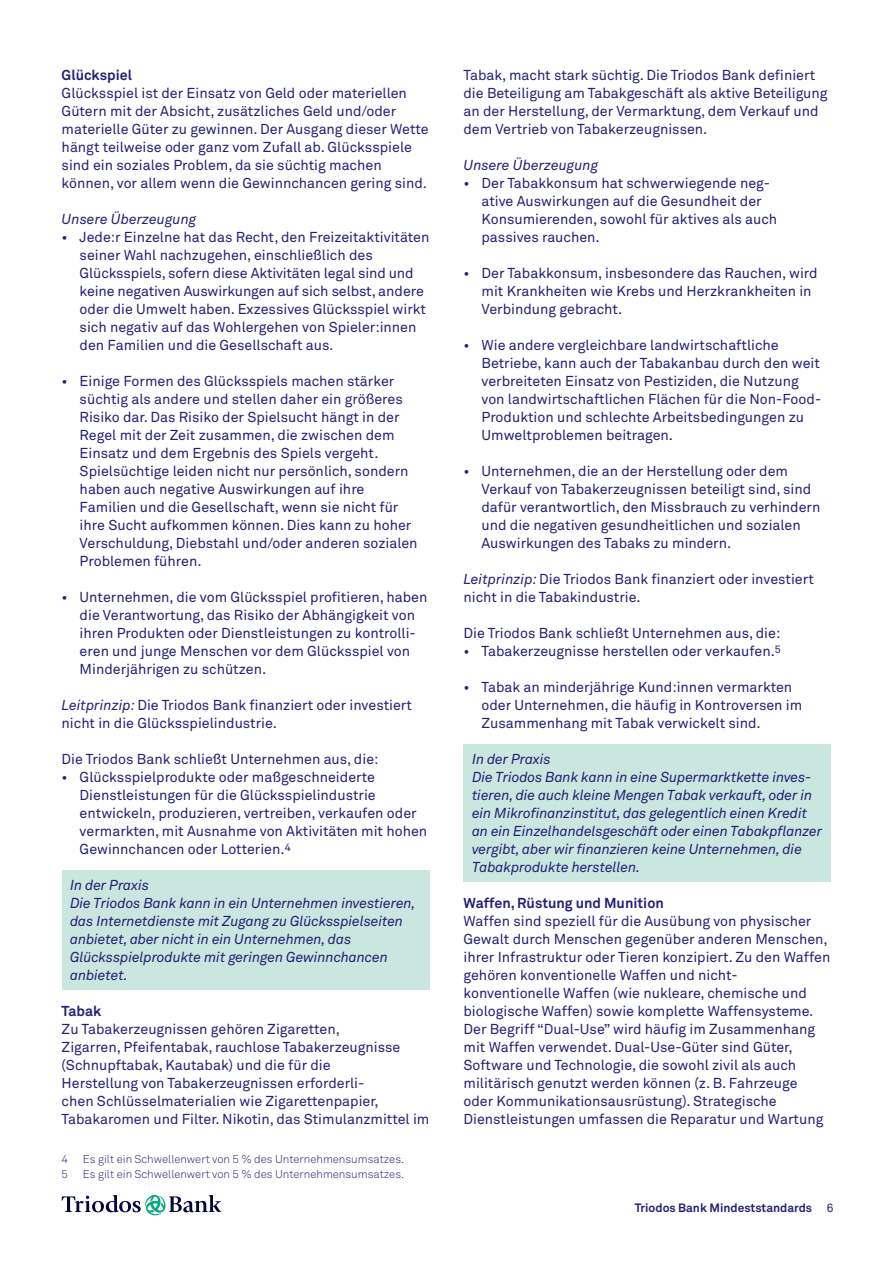
<style>
.page{position:relative;width:893px;height:1263px;background:#fff}
.page>*{position:absolute;margin:0;border:0;box-sizing:border-box;transform-origin:0 0}
.Body_Regular_9_5_1{font:14.25px/18px "Akkurat Pro";color:#242076}
.kader_in_practice{font:italic 14.25px/18px "Akkurat Pro";letter-spacing:-.01em;color:#242076}
.Body_Bold_9_5_12{font:700 14.25px "Akkurat Pro";color:#242076}
.Body_Regular_9_5_1-2{font:italic 14.25px "Akkurat Pro";color:#242076}
.t1{font:700 12px "Akkurat Pro";color:#242076}
.Notes_Light_7_5_10{font:11.25px "Akkurat Light Pro";color:#242076}
.s1{font-style:italic}
.s2{font-weight:400}
</style>
<div class="page">
<svg style="left:62px;top:1195px;width:159px;height:20px"></svg>
<div style="left:62px;top:870px;width:367px;height:29px;background:#cae7df"></div>
<div style="left:62px;top:888px;width:367px;height:101px;background:#cae7df"></div>
<div style="left:463px;top:744px;width:368px;height:29px;background:#cae7df"></div>
<div style="left:463px;top:762px;width:368px;height:119px;background:#cae7df"></div>
<p class="Body_Bold_9_5_12" style="left:62px;top:66px;width:72px">Glückspiel</p>
<p class="Body_Regular_9_5_1" style="left:62px;top:84px;width:369px">Glücksspiel ist der Einsatz von Geld oder materiellen Gütern mit der Absicht, zusätzliches Geld und/oder materielle Güter zu gewinnen. Der Ausgang dieser Wette hängt teilweise oder ganz vom Zufall ab. Glücksspiele sind ein soziales Problem, da sie süchtig machen können, vor allem wenn die Gewinnchancen gering sind.</p>
<p class="Body_Regular_9_5_1-2" style="left:62px;top:210px;width:136px">Unsere Überzeugung</p>
<p class="Body_Regular_9_5_1" style="left:80px;top:228px;width:351px;text-indent:-18px">• Jede:r Einzelne hat das Recht, den Freizeitaktivitäten seiner Wahl nachzugehen, einschließlich des Glücksspiels, sofern diese Aktivitäten legal sind und keine negativen Auswirkungen auf sich selbst, andere oder die Umwelt haben. Exzessives Glücksspiel wirkt sich negativ auf das Wohlergehen von Spieler:innen den Familien und die Gesellschaft aus.</p>
<p class="Body_Regular_9_5_1" style="left:80px;top:372px;width:339px;text-indent:-18px">• Einige Formen des Glücksspiels machen stärker süchtig als andere und stellen daher ein größeres Risiko dar. Das Risiko der Spielsucht hängt in der Regel mit der Zeit zusammen, die zwischen dem Einsatz und dem Ergebnis des Spiels vergeht.<br>Spielsüchtige leiden nicht nur persönlich, sondern haben auch negative Auswirkungen auf ihre Familien und die Gesellschaft, wenn sie nicht für ihre Sucht aufkommen können. Dies kann zu hoher Verschuldung, Diebstahl und/oder anderen sozialen Problemen führen.</p>
<p class="Body_Regular_9_5_1" style="left:80px;top:588px;width:349px;text-indent:-18px">• Unternehmen, die vom Glücksspiel profitieren, haben die Verantwortung, das Risiko der Abhängigkeit von ihren Produkten oder Dienstleistungen zu kontrolli&shy;eren und junge Menschen vor dem Glücksspiel von Minderjährigen zu schützen.</p>
<p class="Body_Regular_9_5_1" style="left:62px;top:696px;width:352px"><span class="s1">Leitprinzip:</span> Die Triodos Bank finanziert oder investiert nicht in die Glücksspielindustrie.</p>
<p class="Body_Regular_9_5_1" style="left:62px;top:750px;width:318px">Die Triodos Bank schließt Unternehmen aus, die:</p>
<p class="Body_Regular_9_5_1" style="left:80px;top:768px;width:349px;text-indent:-18px">• Glücksspielprodukte oder maßgeschneiderte Dienstleistungen für die Glücksspielindustrie entwickeln, produzieren, vertreiben, verkaufen oder vermarkten, mit Ausnahme von Aktivitäten mit hohen Gewinnchancen oder Lotterien.<sup>4</sup></p>
<p class="kader_in_practice" style="left:70px;top:876px;width:80px">In der Praxis</p>
<p class="kader_in_practice" style="left:70px;top:894px;width:347px">Die Triodos Bank kann in ein Unternehmen investieren, das Internetdienste mit Zugang zu Glücksspielseiten anbietet, aber nicht in ein Unternehmen, das Glücksspielprodukte mit geringen Gewinnchancen anbietet.</p>
<p class="Body_Bold_9_5_12" style="left:62px;top:1002px;width:41px">Tabak</p>
<p class="Body_Regular_9_5_1" style="left:62px;top:1020px;width:369px">Zu Tabakerzeugnissen gehören Zigaretten,<br>Zigarren, Pfeifentabak, rauchlose Tabakerzeugnisse (Schnupftabak, Kautabak) und die für die<br>Herstellung von Tabakerzeugnissen erforderli-<br>chen Schlüsselmaterialien wie Zigarettenpapier, Tabakaromen und Filter. Nikotin, das Stimulanzmittel im</p>
<p class="Notes_Light_7_5_10" style="left:62px;top:1152px;width:8px">4</p>
<p class="Notes_Light_7_5_10" style="left:83px;top:1152px;width:323px">Es gilt ein Schwellenwert von 5 % des Unternehmensumsatzes.</p>
<p class="Notes_Light_7_5_10" style="left:62px;top:1167px;width:8px">5</p>
<p class="Notes_Light_7_5_10" style="left:83px;top:1167px;width:323px">Es gilt ein Schwellenwert von 5 % des Unternehmensumsatzes.</p>
<p class="Body_Regular_9_5_1" style="left:463px;top:66px;width:366px">Tabak, macht stark süchtig. Die Triodos Bank definiert die Beteiligung am Tabakgeschäft als aktive Beteiligung an der Herstellung, der Vermarktung, dem Verkauf und dem Vertrieb von Tabakerzeugnissen.</p>
<p class="Body_Regular_9_5_1-2" style="left:463px;top:156px;width:136px">Unsere Überzeugung</p>
<p class="Body_Regular_9_5_1" style="left:481px;top:174px;width:297px;text-indent:-18px">• Der Tabakkonsum hat schwerwiegende neg&shy;ative Auswirkungen auf die Gesundheit der Konsumierenden, sowohl für aktives als auch passives rauchen.</p>
<p class="Body_Regular_9_5_1" style="left:481px;top:264px;width:338px;text-indent:-18px">• Der Tabakkonsum, insbesondere das Rauchen, wird mit Krankheiten wie Krebs und Herzkrankheiten in<br>Verbindung gebracht.</p>
<p class="Body_Regular_9_5_1" style="left:481px;top:336px;width:341px;text-indent:-18px">• Wie andere vergleichbare landwirtschaftliche Betriebe, kann auch der Tabakanbau durch den weit verbreiteten Einsatz von Pestiziden, die Nutzung von landwirtschaftlichen Flächen für die Non-Food-Produktion und schlechte Arbeitsbedingungen zu Umweltproblemen beitragen.</p>
<p class="Body_Regular_9_5_1" style="left:481px;top:462px;width:340px;text-indent:-18px">• Unternehmen, die an der Herstellung oder dem Verkauf von Tabakerzeugnissen beteiligt sind, sind dafür verantwortlich, den Missbrauch zu verhindern und die negativen gesundheitlichen und sozialen Auswirkungen des Tabaks zu mindern.</p>
<p class="Body_Regular_9_5_1" style="left:463px;top:570px;width:352px"><span class="s1">Leitprinzip:</span> Die Triodos Bank finanziert oder investiert nicht in die Tabakindustrie.</p>
<p class="Body_Regular_9_5_1" style="left:463px;top:624px;width:318px">Die Triodos Bank schließt Unternehmen aus, die:</p>
<p class="Body_Regular_9_5_1" style="left:463px;top:642px;width:319px">• Tabakerzeugnisse herstellen oder verkaufen.<sup>5</sup></p>
<p class="Body_Regular_9_5_1" style="left:481px;top:678px;width:322px;text-indent:-18px">• Tabak an minderjährige Kund:innen vermarkten oder Unternehmen, die häufig in Kontroversen im<br>Zusammenhang mit Tabak verwickelt sind.</p>
<p class="kader_in_practice" style="left:472px;top:750px;width:80px">In der Praxis</p>
<p class="kader_in_practice" style="left:472px;top:768px;width:352px">Die Triodos Bank kann in eine Supermarktkette inves&shy;tieren, die auch kleine Mengen Tabak verkauft, oder in ein Mikrofinanzinstitut, das gelegentlich einen Kredit an ein Einzelhandelsgeschäft oder einen Tabakpflanzer vergibt, aber wir finanzieren keine Unternehmen, die Tabakprodukte herstellen.</p>
<p class="Body_Bold_9_5_12" style="left:463px;top:894px;width:202px">Waffen, Rüstung und Munition</p>
<p class="Body_Regular_9_5_1" style="left:463px;top:912px;width:368px">Waffen sind speziell für die Ausübung von physischer Gewalt durch Menschen gegenüber anderen Menschen, ihrer Infrastruktur oder Tieren konzipiert. Zu den Waffen gehören konventionelle Waffen und nicht&shy;konventionelle Waffen (wie nukleare, chemische und biologische Waffen) sowie komplette Waffensysteme.</p>
<p class="Body_Regular_9_5_1" style="left:463px;top:1020px;width:361px">Der Begriff “Dual-Use” wird häufig im Zusammenhang mit Waffen verwendet. Dual-Use-Güter sind Güter, Software und Technologie, die sowohl zivil als auch militärisch genutzt werden können (z. B. Fahrzeuge oder Kommunikationsausrüstung). Strategische Dienstleistungen umfassen die Reparatur und Wartung</p>
<p class="t1" style="left:635px;top:1200px;width:200px">Triodos Bank Mindeststandards <span class="s2">6</span></p>
</div>
